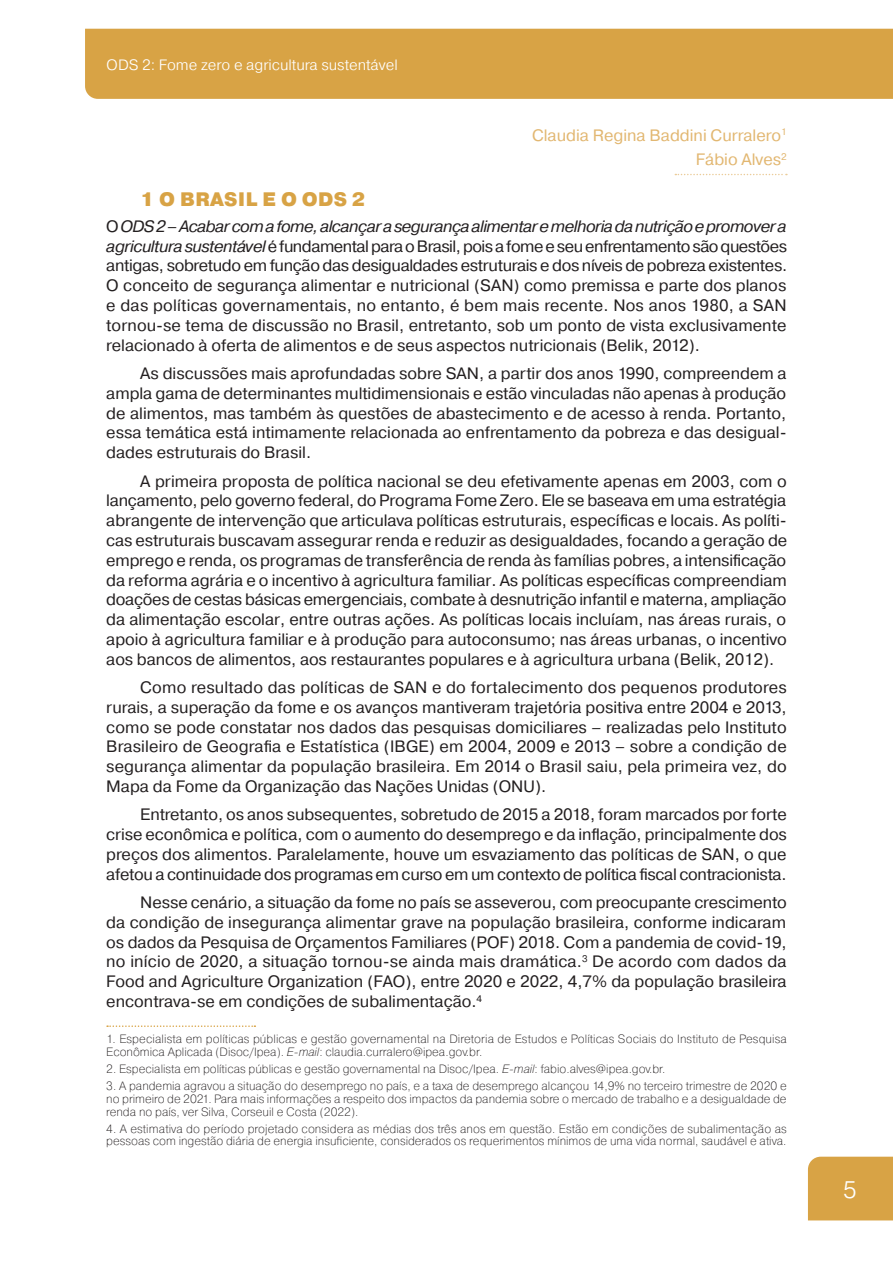
<style>
.page{position:relative;width:893px;height:1263px;background:#fff}
.page>*{position:absolute;margin:0;border:0;box-sizing:border-box;transform-origin:0 0}
.t1{font:300 24px "Pragmatica";color:#fff}
.titulo_1{font:900 19.5px "Pragmatica";letter-spacing:.01em;color:#d8a345}
.texto_corrido_COM_recuo{font:16.5px/19.8px "Pragmatica";color:#231f20;text-align:justify}
.texto_corrido_SEM_recuo{font:16.5px/19.8px "Pragmatica";color:#231f20;text-align:justify}
.Autores{font:16.5px "Pragmatica";color:#e2b771}
.Autores_final{font:16.5px "Pragmatica";color:#e2b771}
.t2{font:300 15px "Pragmatica";color:#fff}
.nota_rodape{font:200 12px/12.8px "Pragmatica";color:#231f20}
.s1{font-style:italic}
</style>
<div class="page">
<div style="left:85px;top:29px;width:808px;height:70px;background:#d8a345"></div>
<div style="left:808px;top:1157px;width:85px;height:63px;background:#d8a345"></div>
<svg style="left:675px;top:174px;width:112px;height:1px"></svg>
<svg style="left:107px;top:1025px;width:148px;height:2px"></svg>
<p class="t2" style="left:106px;top:55px;width:293px">ODS 2: Fome zero e agricultura sustentável</p>
<p class="Autores" style="left:532px;top:125px;width:256px">Claudia Regina Baddini Curralero<sup>1</sup></p>
<p class="Autores_final" style="left:696px;top:149px;width:92px">Fábio Alves<sup>2</sup></p>
<p class="titulo_1" style="left:140px;top:186px;width:227px">1 O BRASIL E O ODS 2</p>
<p class="texto_corrido_SEM_recuo" style="left:106px;top:217px;width:682px">O <span class="s1">ODS 2 – Acabar com a fome, alcançar a segurança alimentar e melhoria da nutrição e promover a agricultura sustentável</span> é fundamental para o Brasil, pois a fome e seu enfrentamento são questões antigas, sobretudo em função das desigualdades estruturais e dos níveis de pobreza existentes.<br>O conceito de segurança alimentar e nutricional (SAN) como premissa e parte dos planos e das políticas governamentais, no entanto, é bem mais recente. Nos anos 1980, a SAN tornou-se tema de discussão no Brasil, entretanto, sob um ponto de vista exclusivamente relacionado à oferta de alimentos e de seus aspectos nutricionais (Belik, 2012).</p>
<p class="texto_corrido_COM_recuo" style="left:106px;top:364px;width:682px;text-indent:34px">As discussões mais aprofundadas sobre SAN, a partir dos anos 1990, compreendem a ampla gama de determinantes multidimensionais e estão vinculadas não apenas à produção de alimentos, mas também às questões de abastecimento e de acesso à renda. Portanto, essa temática está intimamente relacionada ao enfrentamento da pobreza e das desigual&shy;dades estruturais do Brasil.</p>
<p class="texto_corrido_COM_recuo" style="left:106px;top:471px;width:682px;text-indent:34px">A primeira proposta de política nacional se deu efetivamente apenas em 2003, com o lançamento, pelo governo federal, do Programa Fome Zero. Ele se baseava em uma estratégia abrangente de intervenção que articulava políticas estruturais, específicas e locais. As políti&shy;cas estruturais buscavam assegurar renda e reduzir as desigualdades, focando a geração de emprego e renda, os programas de transferência de renda às famílias pobres, a intensificação da reforma agrária e o incentivo à agricultura familiar. As políticas específicas compreendiam doações de cestas básicas emergenciais, combate à desnutrição infantil e materna, ampliação da alimentação escolar, entre outras ações. As políticas locais incluíam, nas áreas rurais, o apoio à agricultura familiar e à produção para autoconsumo; nas áreas urbanas, o incentivo aos bancos de alimentos, aos restaurantes populares e à agricultura urbana (Belik, 2012).</p>
<p class="texto_corrido_COM_recuo" style="left:106px;top:678px;width:682px;text-indent:34px">Como resultado das políticas de SAN e do fortalecimento dos pequenos produtores rurais, a superação da fome e os avanços mantiveram trajetória positiva entre 2004 e 2013, como se pode constatar nos dados das pesquisas domiciliares – realizadas pelo Instituto Brasileiro de Geografia e Estatística (IBGE) em 2004, 2009 e 2013 – sobre a condição de segurança alimentar da população brasileira. Em 2014 o Brasil saiu, pela primeira vez, do Mapa da Fome da Organização das Nações Unidas (ONU).</p>
<p class="texto_corrido_COM_recuo" style="left:106px;top:805px;width:682px;text-indent:34px">Entretanto, os anos subsequentes, sobretudo de 2015 a 2018, foram marcados por forte crise econômica e política, com o aumento do desemprego e da inflação, principalmente dos preços dos alimentos. Paralelamente, houve um esvaziamento das políticas de SAN, o que afetou a continuidade dos programas em curso em um contexto de política fiscal contracionista.</p>
<p class="texto_corrido_COM_recuo" style="left:106px;top:893px;width:682px;text-indent:34px">Nesse cenário, a situação da fome no país se asseverou, com preocupante crescimento da condição de insegurança alimentar grave na população brasileira, conforme indicaram os dados da Pesquisa de Orçamentos Familiares (POF) 2018. Com a pandemia de covid-19, no início de 2020, a situação tornou-se ainda mais dramática.<sup>3</sup> De acordo com dados da Food and Agriculture Organization (FAO), entre 2020 e 2022, 4,7% da população brasileira encontrava-se em condições de subalimentação.<sup>4</sup></p>
<p class="nota_rodape" style="left:106px;top:1032px;width:682px">1. Especialista em políticas públicas e gestão governamental na Diretoria de Estudos e Políticas Sociais do Instituto de Pesquisa<br>Econômica Aplicada (Disoc/Ipea). <span class="s1">E-mail</span>: claudia.curralero@ipea.gov.br.</p>
<p class="nota_rodape" style="left:106px;top:1062px;width:561px">2. Especialista em políticas públicas e gestão governamental na Disoc/Ipea. <span class="s1">E-mail</span>: fabio.alves@ipea.gov.br.</p>
<p class="nota_rodape" style="left:106px;top:1079px;width:682px;text-align:justify">3. A pandemia agravou a situação do desemprego no país, e a taxa de desemprego alcançou 14,9% no terceiro trimestre de 2020 e no primeiro de 2021. Para mais informações a respeito dos impactos da pandemia sobre o mercado de trabalho e a desigualdade de renda no país, ver Silva, Corseuil e Costa (2022).</p>
<p class="nota_rodape" style="left:106px;top:1122px;width:682px">4. A estimativa do período projetado considera as médias dos três anos em questão. Estão em condições de subalimentação as pessoas com ingestão diária de energia insuficiente, considerados os requerimentos mínimos de uma vida normal, saudável e ativa.</p>
<h1 class="t1" style="left:843px;top:1174px;width:15px">5</h1>
</div>
